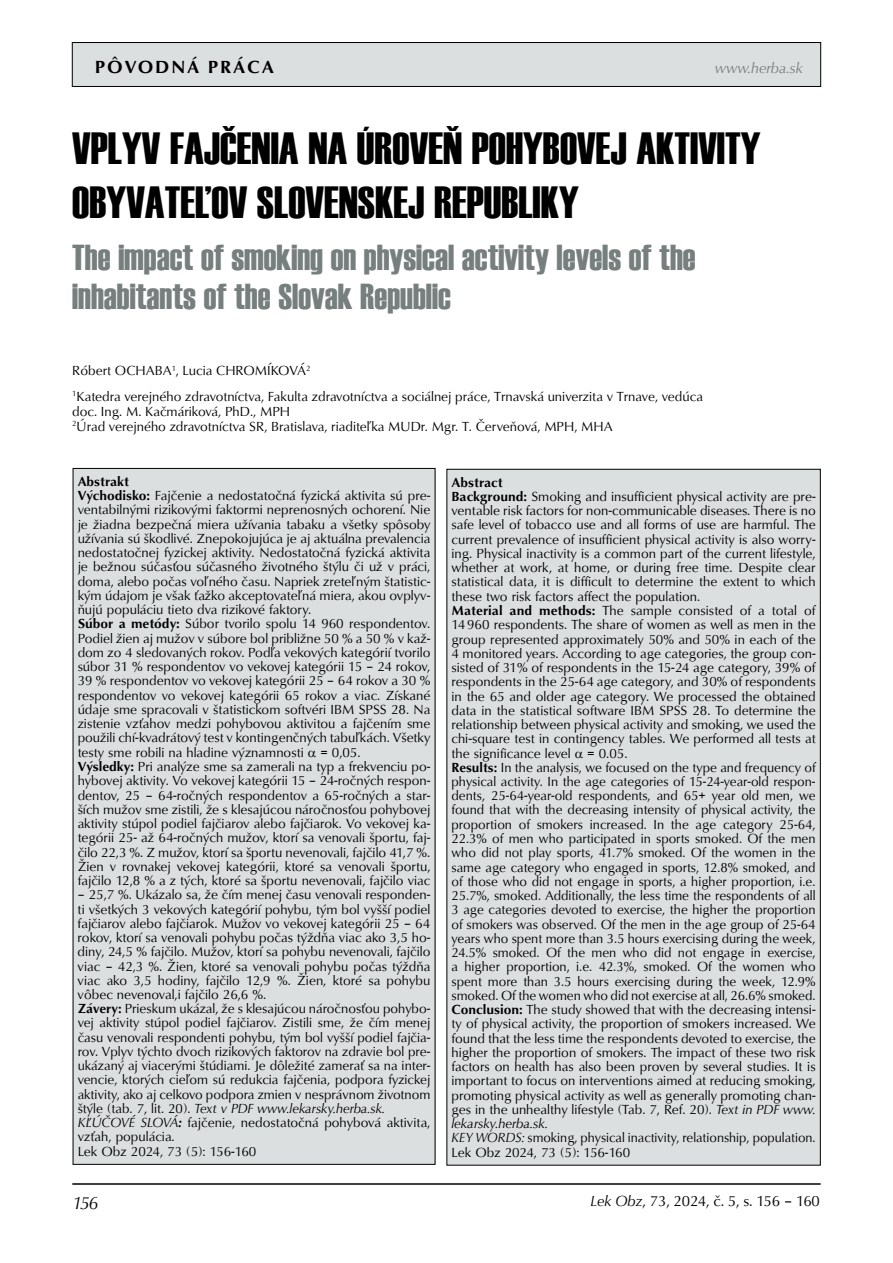
<style>
.page{position:relative;width:893px;height:1263px;background:#fff}
.page>*{position:absolute;margin:0;border:0;box-sizing:border-box;transform-origin:0 0}
.t1{font:45px/54px "Haettenschweiler";color:#000}
.t2{font:36px/39px "Haettenschweiler";color:#777e7e}
.t3{font:700 18px "URW Classico TEE";letter-spacing:.1em;color:#000}
.t4{font:italic 18px "URW Classico TEE";color:#000}
.t5{font:15px "URW Classico TEE";color:#000}
.t6{font:italic 15px "URW Classico TEE";color:#777e7e}
.t7{font:13.5px/14.2px "URW Classico TEE";color:#000}
.s1{font-weight:700}
.s2{font-style:italic}
.s3{font-weight:700;font-style:italic}
</style>
<div class="page">
<div style="left:72px;top:43px;width:749px;height:43px;background:#dcdfe0"></div>
<div style="left:72px;top:42px;width:749px;height:45px;border:1px solid #000"></div>
<hr style="left:72px;top:1183px;width:749px;height:2px;background:#000">
<div style="left:73px;top:468px;width:362px;height:696px;background:#dcdfe0"></div>
<div style="left:447px;top:469px;width:373px;height:696px;background:#dcdfe0"></div>
<h3 class="t3" style="left:95px;top:56px;width:181px">Pôvodná práca</h3>
<p class="t6" style="left:715px;top:59px;width:90px">www.herba.sk</p>
<h1 class="t1" style="left:72px;top:121px;width:690px">Vplyv fajčenia na úroveň pohybovej aktivity obyvateľov Slovenskej republiky</h1>
<h2 class="t2" style="left:72px;top:238px;width:625px">The impact of smoking on physical activity levels of the inhabitants of the Slovak Republic</h2>
<p class="t7" style="left:72px;top:358px;width:632px;line-height:25.5px">Róbert OCHABA<sup>1</sup>, Lucia CHROMÍKOVÁ<sup>2<br>1</sup>Katedra verejného zdravotníctva, Fakulta zdravotníctva a sociálnej práce, Trnavská univerzita v Trnave, vedúca</p>
<p class="t7" style="left:72px;top:404px;width:542px;line-height:15px">doc. Ing. M. Kačmáriková, PhD., MPH<br><sup>2</sup>Úrad verejného zdravotníctva SR, Bratislava, riaditeľka MUDr. Mgr. T. Červeňová, MPH, MHA</p>
<p class="t7" style="left:78px;top:474px;width:354px"><span class="s1">Abstrakt<br>Východisko:</span> Fajčenie a nedostatočná fyzická aktivita sú pre&shy;ventabilnými rizikovými faktormi neprenosných ochorení. Nie je žiadna bezpečná miera užívania tabaku a všetky spôsoby užívania sú škodlivé. Znepokojujúca je aj aktuálna prevalencia nedostatočnej fyzickej aktivity. Nedostatočná fyzická aktivita je bežnou súčasťou súčasného životného štýlu či už v práci, doma, alebo počas voľného času. Napriek zreteľným štatistic&shy;kým údajom je však ťažko akceptovateľná miera, akou ovplyv&shy;ňujú populáciu tieto dva rizikové faktory.<br><span class="s1">Súbor a metódy:</span> Súbor tvorilo spolu 14 960 respondentov.<br>Podiel žien aj mužov v súbore bol približne 50 % a 50 % v kaž&shy;dom zo 4 sledovaných rokov. Podľa vekových kategórií tvorilo súbor 31 % respondentov vo vekovej kategórii 15 – 24 rokov, 39 % respondentov vo vekovej kategórii 25 – 64 rokov a 30 % respondentov vo vekovej kategórii 65 rokov a viac. Získané údaje sme spracovali v štatistickom softvéri IBM SPSS 28. Na zistenie vzťahov medzi pohybovou aktivitou a fajčením sme použili chí-kvadrátový test v kontingenčných tabuľkách. Všetky testy sme robili na hladine významnosti = 0,05.<br><span class="s1">Výsledky:</span> Pri analýze sme sa zamerali na typ a frekvenciu po&shy;hybovej aktivity. Vo vekovej kategórii 15 – 24-ročných respon&shy;dentov, 25 – 64-ročných respondentov a 65-ročných a star&shy;ších mužov sme zistili, že s klesajúcou náročnosťou pohybovej aktivity stúpol podiel fajčiarov alebo fajčiarok. Vo vekovej ka&shy;tegórii 25- až 64-ročných mužov, ktorí sa venovali športu, faj&shy;čilo 22,3 %. Z mužov, ktorí sa športu nevenovali, fajčilo 41,7 %.<br>Žien v rovnakej vekovej kategórii, ktoré sa venovali športu, fajčilo 12,8 % a z tých, ktoré sa športu nevenovali, fajčilo viac</p>
<p class="t7" style="left:78px;top:888px;width:354px">– 25,7 %. Ukázalo sa, že čím menej času venovali responden&shy;ti všetkých 3 vekových kategórií pohybu, tým bol vyšší podiel fajčiarov alebo fajčiarok. Mužov vo vekovej kategórii 25 – 64 rokov, ktorí sa venovali pohybu počas týždňa viac ako 3,5 ho&shy;diny, 24,5 % fajčilo. Mužov, ktorí sa pohybu nevenovali, fajčilo viac – 42,3 %. Žien, ktoré sa venovali pohybu počas týždňa viac ako 3,5 hodiny, fajčilo 12,9 %. Žien, ktoré sa pohybu vôbec nevenoval,i fajčilo 26,6 %.<br><span class="s1">Závery:</span> Prieskum ukázal, že s klesajúcou náročnosťou pohybo&shy;vej aktivity stúpol podiel fajčiarov. Zistili sme, že čím menej času venovali respondenti pohybu, tým bol vyšší podiel fajčia&shy;rov. Vplyv týchto dvoch rizikových faktorov na zdravie bol pre&shy;ukázaný aj viacerými štúdiami. Je dôležité zamerať sa na inter&shy;vencie, ktorých cieľom sú redukcia fajčenia, podpora fyzickej aktivity, ako aj celkovo podpora zmien v nesprávnom životnom štýle (tab. 7, lit. 20). <span class="s2">Text v PDF www.lekarsky.herba.sk.<br>KĽÚČOVÉ SLOVÁ</span><span class="s3">:</span> fajčenie, nedostatočná pohybová aktivita, vzťah, populácia.<br>Lek Obz 2024, 73 (5): 156-160</p>
<h3 class="t4" style="left:73px;top:1191px;width:26px">156</h3>
<p class="t7" style="left:451px;top:475px;width:366px"><span class="s1">Abstract<br>Background:</span> Smoking and insufficient physical activity are pre&shy;ventable risk factors for non-communicable diseases. There is no safe level of tobacco use and all forms of use are harmful. The current prevalence of insufficient physical activity is also worry&shy;ing. Physical inactivity is a common part of the current lifestyle, whether at work, at home, or during free time. Despite clear statistical data, it is difficult to determine the extent to which these two risk factors affect the population.<br><span class="s1">Material and methods:</span> The sample consisted of a total of 14960 respondents. The share of women as well as men in the group represented approximately 50% and 50% in each of the 4 monitored years. According to age categories, the group con&shy;sisted of 31% of respondents in the 15-24 age category, 39% of respondents in the 25-64 age category, and 30% of respondents in the 65 and older age category. We processed the obtained data in the statistical software IBM SPSS 28. To determine the relationship between physical activity and smoking, we used the chi-square test in contingency tables. We performed all tests at the significance level = 0.05.<br><span class="s1">Results:</span> In the analysis, we focused on the type and frequency of physical activity. In the age categories of 15-24-year-old respon&shy;dents, 25-64-year-old respondents, and 65+ year old men, we found that with the decreasing intensity of physical activity, the proportion of smokers increased. In the age category 25-64, 22.3% of men who participated in sports smoked. Of the men who did not play sports, 41.7% smoked. Of the women in the same age category who engaged in sports, 12.8% smoked, and of those who did not engage in sports, a higher proportion, i.e.<br>25.7%, smoked. Additionally, the less time the respondents of all 3 age categories devoted to exercise, the higher the proportion of smokers was observed. Of the men in the age group of 25-64 years who spent more than 3.5 hours exercising during the week, 24.5% smoked. Of the men who did not engage in exercise, a higher proportion, i.e. 42.3%, smoked. Of the women who spent more than 3.5 hours exercising during the week, 12.9% smoked. Of the women who did not exercise at all, 26.6% smoked.<br><span class="s1">Conclusion:</span> The study showed that with the decreasing intensi&shy;ty of physical activity, the proportion of smokers increased. We found that the less time the respondents devoted to exercise, the higher the proportion of smokers. The impact of these two risk factors on health has also been proven by several studies. It is important to focus on interventions aimed at reducing smoking, promoting physical activity as well as generally promoting chan&shy;ges in the unhealthy lifestyle (Tab. 7, Ref. 20). <span class="s2">Text in PDF www. lekarsky.herba.sk.<br>KEY WORDS:</span> smoking, physical inactivity, relationship, population.<br>Lek Obz 2024, 73 (5): 156-160</p>
<p class="t5" style="left:590px;top:1191px;width:231px"><span class="s2">Lek Obz</span>, 73, 2024, č. 5, s. 156 – 160</p>
</div>
